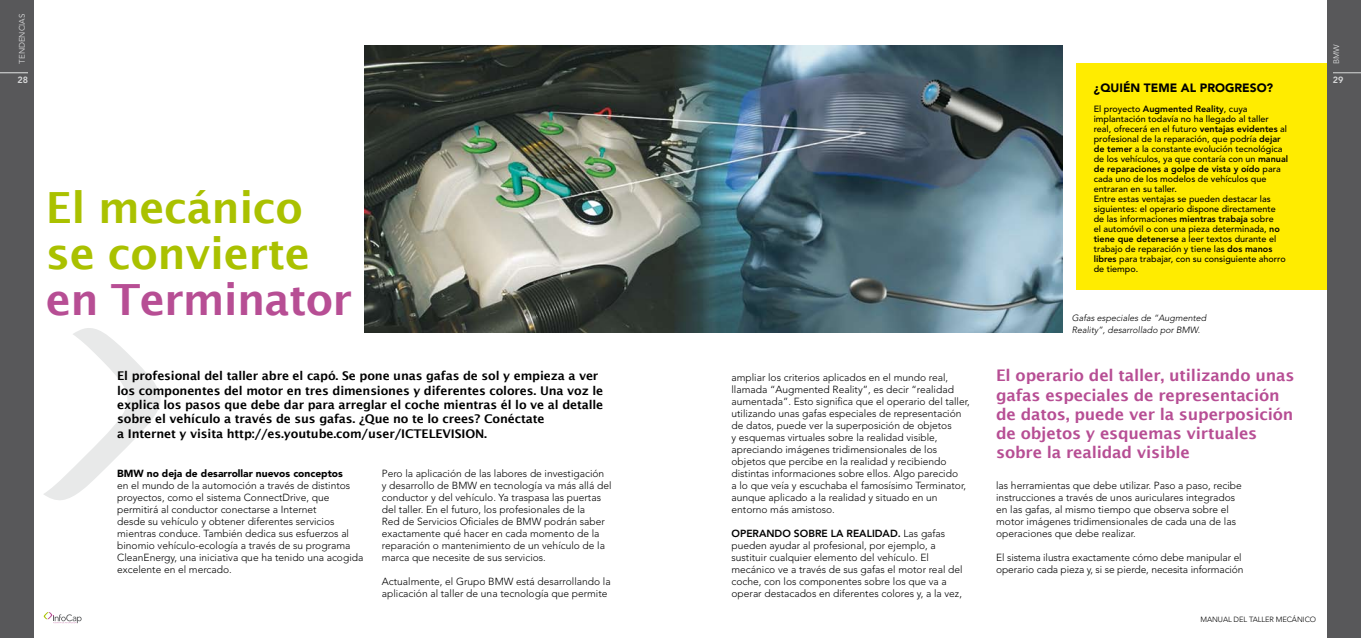
<style>
.page{position:relative;width:1361px;height:638px;background:#fff}
.page>*{position:absolute;margin:0;border:0;box-sizing:border-box;transform-origin:0 0}
.t1{font:600 43px/46px "Lucida Sans";letter-spacing:-.01em;color:#aac100}
.t2{font:600 43px "Lucida Sans";letter-spacing:-.02em;color:#b74e94}
.t3{font:600 16px/19.2px "Lucida Sans";letter-spacing:-.01em;color:#b74e94}
.t4{font:600 12px/14.4px "Lucida Sans";letter-spacing:-.01em;color:#000}
.t5{font:900 12px "Avenir";color:#000}
.t6{font:300 10.2px/12px "Avenir";color:#000}
.t7{font:900 10.2px "Avenir";color:#000}
.t8{font:500 9px/10px "Avenir";color:#000}
.t9{font:italic 300 9px/12px "Avenir";color:#000}
.t10{font:800 9px "Avenir";color:#d9dadb}
.t11{font:8px "Avenir";color:#d9dadb}
.t12{font:300 7.5px "Avenir";letter-spacing:-.01em;color:#000}
.s1{font-weight:800}
</style>
<div class="page">
<div style="left:0;top:0;width:34px;height:638px;background:#58585a"></div>
<svg style="left:0;top:73px;width:28px;height:1px"></svg>
<svg style="left:44px;top:612px;width:38px;height:12px"></svg>
<div style="left:1327px;top:0;width:34px;height:638px;background:#58585a"></div>
<svg style="left:1333px;top:73px;width:28px;height:1px"></svg>
<svg style="left:44px;top:328px;width:117px;height:172px"></svg>
<div style="left:1076px;top:64px;width:251px;height:226px;background:#ffec00"></div>
<img style="left:365px;top:45px;width:697px;height:288px">
<p class="t11" style="left:18px;top:64px;width:52px;rotate:-90deg">TENDENCIAS</p>
<p class="t10" style="left:17px;top:74px;width:12px">28</p>
<h1 class="t1" style="left:46px;top:184px;width:265px">El mecánico se convierte</h1>
<h1 class="t2" style="left:46px;top:275px;width:307px">en Terminator</h1>
<p class="t4" style="left:117px;top:368px;width:488px">El profesional del taller abre el capó. Se pone unas gafas de sol y empieza a ver los componentes del motor en tres dimensiones y diferentes colores. Una voz le explica los pasos que debe dar para arreglar el coche mientras él lo ve al detalle sobre el vehículo a través de sus gafas. ¿Que no te lo crees? Conéctate<br>a Internet y visita http://es.youtube.com/user/ICTELEVISION.</p>
<p class="t7" style="left:117px;top:467px;width:227px">BMW no deja de desarrollar nuevos conceptos</p>
<p class="t6" style="left:117px;top:479px;width:248px">en el mundo de la automoción a través de distintos proyectos, como el sistema ConnectDrive, que permitirá al conductor conectarse a Internet<br>desde su vehículo y obtener diferentes servicios mientras conduce. También dedica sus esfuerzos al binomio vehículo-ecología a través de su programa CleanEnergy, una iniciativa que ha tenido una acogida excelente en el mercado.</p>
<p class="t6" style="left:382px;top:467px;width:231px">Pero la aplicación de las labores de investigación y desarrollo de BMW en tecnología va más allá del conductor y del vehículo. Ya traspasa las puertas del taller. En el futuro, los profesionales de la<br>Red de Servicios Oficiales de BMW podrán saber exactamente qué hacer en cada momento de la reparación o mantenimiento de un vehículo de la marca que necesite de sus servicios.</p>
<p class="t6" style="left:382px;top:575px;width:230px">Actualmente, el Grupo BMW está desarrollando la aplicación al taller de una tecnología que permite</p>
<p class="t6" style="left:731px;top:371px;width:240px">ampliar los criterios aplicados en el mundo real, llamada “Augmented Reality”, es decir “realidad aumentada”. Esto significa que el operario del taller, utilizando unas gafas especiales de representación de datos, puede ver la superposición de objetos<br>y esquemas virtuales sobre la realidad visible, apreciando imágenes tridimensionales de los objetos que percibe en la realidad y recibiendo distintas informaciones sobre ellos. Algo parecido<br>a lo que veía y escuchaba el famosísimo Terminator, aunque aplicado a la realidad y situado en un entorno más amistoso.</p>
<p class="t6" style="left:731px;top:527px;width:232px"><span class="s1">OPERANDO SOBRE LA REALIDAD.</span> Las gafas pueden ayudar al profesional, por ejemplo, a sustituir cualquier elemento del vehículo. El mecánico ve a través de sus gafas el motor real del coche, con los componentes sobre los que va a operar destacados en diferentes colores y, a la vez,</p>
<p class="t5" style="left:1093px;top:80px;width:181px">¿QUIÉN TEME AL PROGRESO?</p>
<p class="t8" style="left:1093px;top:104px;width:196px">El proyecto <span class="s1">Augmented Reality</span>, cuya implantación todavía no ha llegado al taller real, ofrecerá en el futuro <span class="s1">ventajas evidentes</span> al profesional de la reparación, que podría <span class="s1">dejar de temer</span> a la constante evolución tecnológica de los vehículos, ya que contaría con un <span class="s1">manual de reparaciones a golpe de vista y oído</span> para cada uno de los modelos de vehículos que entraran en su taller.<br>Entre estas ventajas se pueden destacar las siguientes: el operario dispone directamente de las informaciones <span class="s1">mientras trabaja</span> sobre<br>el automóvil o con una pieza determinada, <span class="s1">no tiene que detenerse</span> a leer textos durante el trabajo de reparación y tiene las <span class="s1">dos manos libres</span> para trabajar, con su consiguiente ahorro de tiempo.</p>
<p class="t9" style="left:1071px;top:312px;width:136px">Gafas especiales de “Augmented<br>Reality”, desarrollado por BMW.</p>
<h2 class="t3" style="left:996px;top:366px;width:300px">El operario del taller, utilizando unas gafas especiales de representación de datos, puede ver la superposición de objetos y esquemas virtuales sobre la realidad visible</h2>
<p class="t6" style="left:996px;top:479px;width:247px">las herramientas que debe utilizar. Paso a paso, recibe instrucciones a través de unos auriculares integrados en las gafas, al mismo tiempo que observa sobre el motor imágenes tridimensionales de cada una de las operaciones que debe realizar.</p>
<p class="t6" style="left:996px;top:551px;width:249px">El sistema ilustra exactamente cómo debe manipular el operario cada pieza y, si se pierde, necesita información</p>
<p class="t12" style="left:1200px;top:615px;width:117px">MANUAL DEL TALLER MECÁNICO</p>
<p class="t11" style="left:1331px;top:64px;width:21px;rotate:-90deg">BMW</p>
<p class="t10" style="left:1333px;top:74px;width:12px">29</p>
</div>
